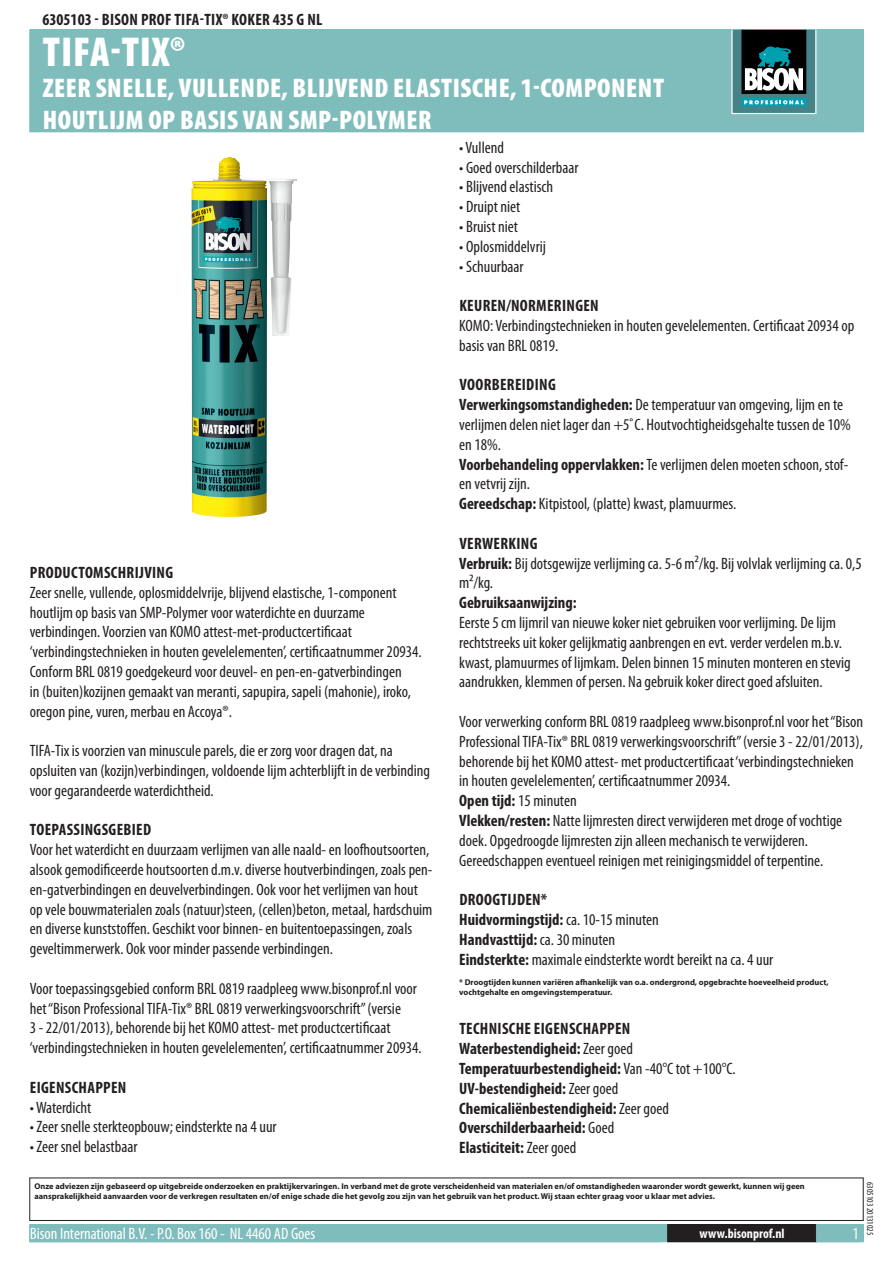
<style>
.page{position:relative;width:893px;height:1263px;background:#fff}
.page>*{position:absolute;margin:0;border:0;box-sizing:border-box;transform-origin:0 0}
.PageHeader{font:900 condensed 42px "Myriad Pro";letter-spacing:.02em;color:#fff}
.PageSubheader{font:900 condensed 27px/32.4px "Myriad Pro";letter-spacing:.02em;color:#fff}
.Regular{font:condensed 16.5px/19.8px "Myriad Pro";color:#231f20}
.Regular-2{font:700 condensed 16.5px "Myriad Pro";letter-spacing:.02em;color:#231f20}
.ContactData{font:condensed 16.5px "Myriad Pro";color:#fff}
.Regular-3{font:700 condensed 16.5px "Myriad Pro";letter-spacing:-.005em;color:#231f20}
.TOCItem{font:700 condensed 16.5px "Myriad Pro";letter-spacing:.02em;color:#231f20}
.URL{font:700 condensed 13.5px "Myriad Pro";color:#fff}
.Revisie{font:condensed 9px "Myriad Pro";color:#231f20}
.Disclaimer{font:700 8.4px/10.1px "Myriad Pro";color:#231f20}
.s1{font-weight:700}
.s2{font-weight:400}
</style>
<div class="page">
<div style="left:30px;top:30px;width:833px;height:102px;background:#7fbdbc"></div>
<div style="left:732px;top:30px;width:84px;height:84px;background:#468389"></div>
<div style="left:741px;top:30px;width:65px;height:64px;background:#000"></div>
<svg style="left:745px;top:47px;width:58px;height:44px"></svg>
<div style="left:742px;top:99px;width:64px;height:7px;background:#00a0b0"></div>
<div style="left:741px;top:99px;width:65px;height:7px;border:1px solid #00a2b2"></div>
<svg style="left:744px;top:100px;width:60px;height:4px"></svg>
<div style="left:731px;top:30px;width:85px;height:84px;border:1px solid #fff"></div>
<div style="left:29px;top:1177px;width:835px;height:44px;border:1px solid #231f20"></div>
<div style="left:30px;top:1225px;width:833px;height:17px;background:#7fbdbc"></div>
<div style="left:29px;top:1224px;width:835px;height:18px;border:1px solid #7fbdbc"></div>
<div style="left:668px;top:1225px;width:148px;height:17px;background:#231f20"></div>
<div style="left:667px;top:1224px;width:150px;height:18px;border:1px solid #231f20"></div>
<img style="left:191px;top:157px;width:106px;height:360px">
<p class="TOCItem" style="left:43px;top:9px;width:281px">6305103 - Bison Prof TIFA-Tix® Koker 435 g NL</p>
<p class="PageHeader" style="left:43px;top:25px;width:144px">TIFA-TIX®</p>
<p class="PageSubheader" style="left:43px;top:71px;width:622px">ZEER SNELLE, VULLENDE, BLIJVEND ELASTISCHE, 1-COMPONENT<br>HOUTLIJM OP BASIS VAN SMP-POLYMER</p>
<p class="Regular-2" style="left:30px;top:562px;width:145px">Productomschrijving</p>
<p class="Regular" style="left:30px;top:582px;width:393px">Zeer snelle, vullende, oplosmiddelvrije, blijvend elastische, 1 -component houtlijm op basis van SMP-Polymer voor waterdichte en duurzame verbindingen. Voorzien van KOMO attest-met-productcertificaat ‘verbindingstechnieken in houten gevelelementen’, certificaatnummer 20934.<br>Conform BRL 081 9 goedgekeurd voor deuvel- en pen-en-gatverbindingen<br>in (buiten)kozijnen gemaakt van meranti, sapupira, sapeli (mahonie), iroko, oregon pine, vuren, merbau en Accoya®.</p>
<p class="Regular" style="left:30px;top:741px;width:402px">TIFA-Tix is voorzien van minuscule parels, die er zorg voor dragen dat, na opsluiten van (kozijn)verbindingen, voldoende lijm achterblijft in de verbinding voor gegarandeerde waterdichtheid.</p>
<p class="Regular-2" style="left:30px;top:819px;width:123px">Toepassingsgebied</p>
<p class="Regular" style="left:30px;top:840px;width:404px">Voor het waterdicht en duurzaam verlijmen van alle naald- en loofhoutsoorten, alsook gemodificeerde houtsoorten d.m.v. diverse houtverbindingen, zoals pen&shy;en-gatverbindingen en deuvelverbindingen. Ook voor het verlijmen van hout op vele bouwmaterialen zoals (natuur)steen, (cellen)beton, metaal, hardschuim en diverse kunststoffen. Geschikt voor binnen- en buitentoepassingen, zoals geveltimmerwerk. Ook voor minder passende verbindingen.</p>
<p class="Regular" style="left:30px;top:978px;width:393px">Voor toepassingsgebied conform BRL 081 9 raadpleeg www.bisonprof.nl voor het “Bison Professional TIFA-Tix® BRL 081 9 verwerkingsvoorschrift” (versie<br>3 - 22/01 /201 3), behorende bij het KOMO attest- met productcertificaat ‘verbindingstechnieken in houten gevelelementen’, certificaatnummer 20934.</p>
<p class="Regular-2" style="left:30px;top:1077px;width:98px">Eigenschappen</p>
<p class="Regular" style="left:30px;top:1097px;width:63px">• Waterdicht</p>
<p class="Regular" style="left:30px;top:1117px;width:248px">• Zeer snelle sterkteopbouw; eindsterkte na 4 uur</p>
<p class="Regular" style="left:30px;top:1137px;width:109px">• Zeer snel belastbaar</p>
<p class="Regular" style="left:459px;top:137px;width:46px">• Vullend</p>
<p class="Regular" style="left:459px;top:157px;width:121px">• Goed overschilderbaar</p>
<p class="Regular" style="left:459px;top:177px;width:95px">• Blijvend elastisch</p>
<p class="Regular" style="left:459px;top:197px;width:63px">• Druipt niet</p>
<p class="Regular" style="left:459px;top:216px;width:60px">• Bruist niet</p>
<p class="Regular" style="left:459px;top:236px;width:88px">• Oplosmiddelvrij</p>
<p class="Regular" style="left:459px;top:256px;width:66px">• Schuurbaar</p>
<p class="Regular-2" style="left:459px;top:295px;width:141px">Keuren/Normeringen</p>
<p class="Regular" style="left:459px;top:315px;width:397px">KOMO: Verbindingstechnieken in houten gevelelementen. Certificaat 20934 op basis van BRL 081 9.</p>
<p class="Regular-2" style="left:459px;top:374px;width:98px">Voorbereiding</p>
<p class="Regular" style="left:459px;top:395px;width:393px"><span class="s1">Verwerkingsomstandigheden:</span> De temperatuur van omgeving, lijm en te verlijmen delen niet lager dan +5˚C. Houtvochtigheidsgehalte tussen de 1 0% en 1 8%.</p>
<p class="Regular" style="left:459px;top:454px;width:391px"><span class="s1">Voorbehandeling oppervlakken:</span> Te verlijmen delen moeten schoon, stof&shy;en vetvrij zijn.</p>
<p class="Regular" style="left:459px;top:494px;width:279px"><span class="s1">Gereedschap:</span> Kitpistool, (platte) kwast, plamuurmes.</p>
<p class="Regular-2" style="left:459px;top:533px;width:80px">Verwerking</p>
<p class="Regular" style="left:459px;top:553px;width:404px"><span class="s1">Verbruik:</span> Bij dotsgewijze verlijming ca. 5-6 m²/kg. Bij volvlak verlijming ca. 0,5 m²/kg.</p>
<p class="Regular-2" style="left:459px;top:592px;width:119px">Gebruiksaanwijzing:</p>
<p class="Regular" style="left:459px;top:612px;width:393px">Eerste 5 cm lijmril van nieuwe koker niet gebruiken voor verlijming. De lijm rechtstreeks uit koker gelijkmatig aanbrengen en evt. verder verdelen m.b.v. kwast, plamuurmes of lijmkam. Delen binnen 1 5 minuten monteren en stevig aandrukken, klemmen of persen. Na gebruik koker direct goed afsluiten.</p>
<p class="Regular" style="left:459px;top:711px;width:405px">Voor verwerking conform BRL 081 9 raadpleeg www.bisonprof.nl voor het “Bison Professional TIFA-Tix® BRL 081 9 verwerkingsvoorschrift” (versie 3 - 22/01 /201 3), behorende bij het KOMO attest- met productcertificaat ‘verbindingstechnieken in houten gevelelementen’, certificaatnummer 20934.</p>
<p class="Regular-2" style="left:459px;top:790px;width:119px">Open tijd: <span class="s2">1 5 minuten</span></p>
<p class="Regular" style="left:459px;top:810px;width:385px"><span class="s1">Vlekken/resten:</span> Natte lijmresten direct verwijderen met droge of vochtige doek. Opgedroogde lijmresten zijn alleen mechanisch te verwijderen.<br>Gereedschappen eventueel reinigen met reinigingsmiddel of terpentine.</p>
<p class="Regular-2" style="left:459px;top:889px;width:89px">Droogtijden*</p>
<p class="Regular-2" style="left:459px;top:909px;width:201px">Huidvormingstijd: <span class="s2">ca. 1 0-1 5 minuten</span></p>
<p class="Regular-2" style="left:459px;top:929px;width:157px">Handvasttijd: <span class="s2">ca. 30 minuten</span></p>
<p class="Regular" style="left:459px;top:949px;width:316px"><span class="s1">Eindsterkte:</span> maximale eindsterkte wordt bereikt na ca. 4 uur</p>
<p class="Disclaimer" style="left:459px;top:977px;width:371px">* Droogtijden kunnen variëren afhankelijk van o.a. ondergrond, opgebrachte hoeveelheid product, vochtgehalte en omgevingstemperatuur.</p>
<p class="Regular-2" style="left:459px;top:1019px;width:173px">Technische eigenschappen</p>
<p class="Regular-2" style="left:459px;top:1038px;width:175px">Waterbestendigheid: <span class="s2">Zeer goed</span></p>
<p class="Regular-3" style="left:459px;top:1058px;width:278px">Temperatuurbestendigheid: <span class="s2">Van -40°C tot +1 00°C.</span></p>
<p class="Regular-2" style="left:459px;top:1078px;width:161px">UV-bestendigheid: <span class="s2">Zeer goed</span></p>
<p class="Regular-2" style="left:459px;top:1098px;width:211px">Chemicaliënbestendigheid: <span class="s2">Zeer goed</span></p>
<p class="Regular-2" style="left:459px;top:1118px;width:157px">Overschilderbaarheid: <span class="s2">Goed</span></p>
<p class="Regular-2" style="left:459px;top:1137px;width:119px">Elasticiteit: <span class="s2">Zeer goed</span></p>
<p class="Disclaimer" style="left:34px;top:1181px;width:772px">Onze adviezen zijn gebaseerd op uitgebreide onderzoeken en praktijkervaringen. In verband met de grote verscheidenheid van materialen en/of omstandigheden waaronder wordt gewerkt, kunnen wij geen aansprakelijkheid aanvaarden voor de verkregen resultaten en/of enige schade die het gevolg zou zijn van het gebruik van het product. Wij staan echter graag voor u klaar met advies.</p>
<p class="ContactData" style="left:30px;top:1224px;width:287px">Bison International B.V. - P.O. Box 1 60 - NL 4460 AD Goes</p>
<p class="URL" style="left:699px;top:1225px;width:87px">www.bisonprof.nl</p>
<p class="Revisie" style="left:875px;top:1182px;width:55px;rotate:90deg">63051 03 201 31 025</p>
</div>
